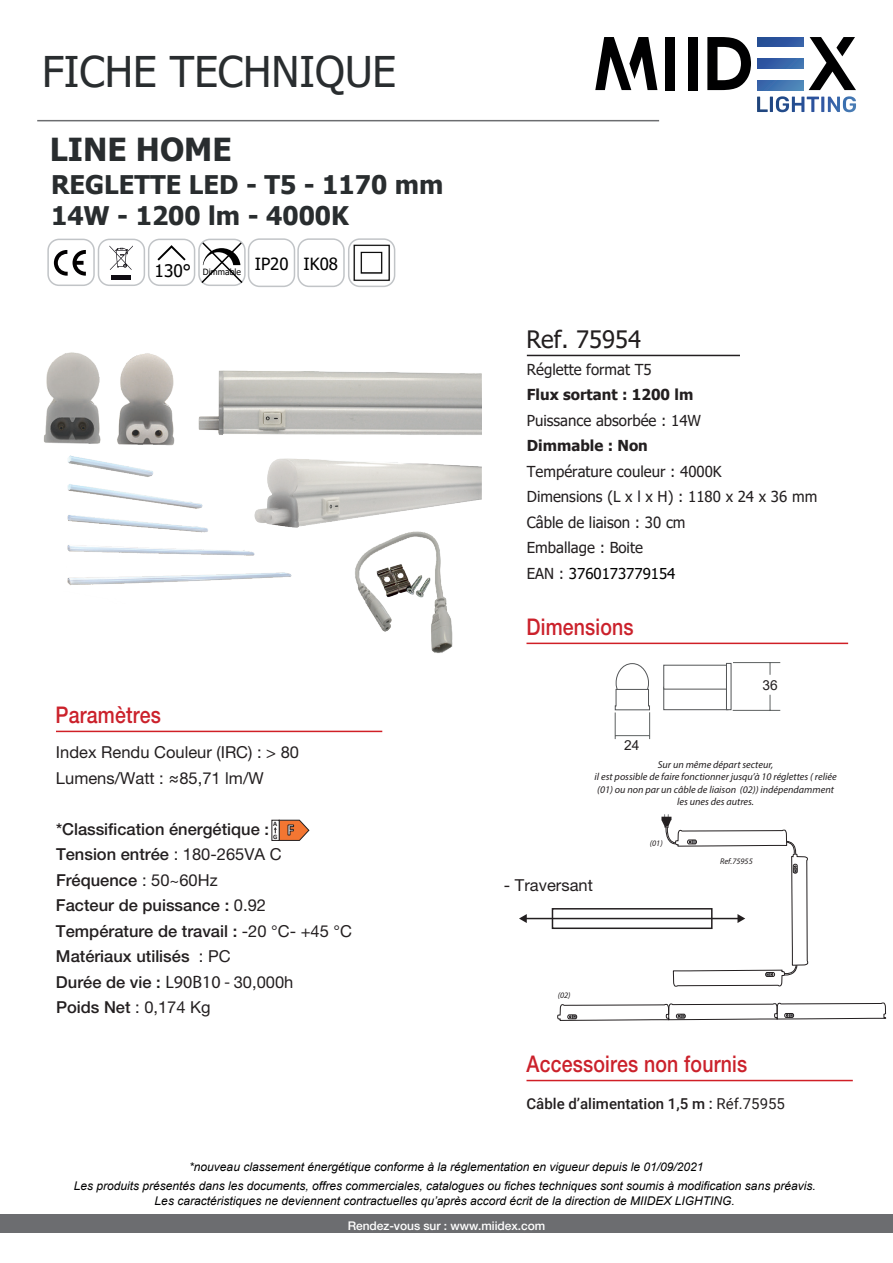
<style>
.page{position:relative;width:893px;height:1263px;background:#fff}
.page>*{position:absolute;margin:0;border:0;box-sizing:border-box;transform-origin:0 0}
.t1{font:42.3px "Tahoma";color:#292d2f}
.t2{font:700 31.65px "Tahoma";color:#292d2f}
.t3{font:700 25.65px/30.6px "Tahoma";color:#292d2f}
.t4{font:24px "Tahoma";color:#231f20}
.t5{font:500 22.95px "Helvetica Neue LT Std";letter-spacing:.01em;color:#cb212b;scale:.85 1}
.t6{font:16.8px "Tahoma";color:#000}
.t7{font:500 16.5px/25.5px "Helvetica Neue LT Std";color:#231f20}
.t8{font:16.5px/25.5px "Helvetica Neue LT Std";color:#231f20}
.t9{font:15.45px "Tahoma";color:#231f20}
.t10{font:15.15px/25.5px "Tahoma";color:#231f20}
.t11{font:700 15.15px "Tahoma";color:#231f20}
.t12{font:500 15px "Roboto";color:#231f20}
.t13{font:15px "Tahoma";color:#000}
.t14{font:13.8px "Arial";color:#231f20}
.t15{font:italic 12px/14.4px "Arial";color:#000001;text-align:center}
.t16{font:500 12px "Helvetica Neue LT Std";letter-spacing:-.005em;color:#fff}
.t17{font:italic 10.2px/12.1px "Myriad Pro";color:#231f20;text-align:center}
.t18{font:8.7px "Tahoma";color:#000}
.t19{font:italic 8.4px "Myriad Pro";color:#231f20}
.t20{font:700 6.75px/13.2px "Calibri";color:#231f20}
.s1{font-size:17.25px}
.s2{font-family:"Tahoma";font-size:15.15px}
.s3{font-weight:400}
.s4{font-family:"Myriad Pro";font-weight:400;font-size:18px}
.s5{font-size:15.15px;color:#231f20}
</style>
<div class="page">
<div style="left:0;top:1215px;width:893px;height:18px;background:#6c6d70"></div>
<div style="left:47px;top:239px;width:48px;height:47px;border:1px solid #c1c4c7;border-radius:11px"></div>
<div style="left:98px;top:239px;width:47px;height:47px;border:1px solid #c1c4c7;border-radius:11px"></div>
<svg style="left:54px;top:250px;width:32px;height:26px"></svg>
<svg style="left:109px;top:245px;width:24px;height:25px"></svg>
<div style="left:111px;top:275px;width:20px;height:5px;background:#0f0c12"></div>
<div style="left:148px;top:239px;width:47px;height:47px;border:1px solid #c1c4c7;border-radius:11px"></div>
<svg style="left:157px;top:245px;width:29px;height:16px"></svg>
<div style="left:198px;top:239px;width:48px;height:47px;border:1px solid #c1c4c7;border-radius:11px"></div>
<svg style="left:200px;top:241px;width:44px;height:44px"></svg>
<div style="left:248px;top:238px;width:47px;height:49px;border:1px solid #c1c4c7;border-radius:11px"></div>
<hr style="left:733px;top:710px;width:47px;height:1px;background:#5d6161">
<hr style="left:733px;top:662px;width:47px;height:1px;background:#5d6161">
<svg style="left:770px;top:663px;width:1px;height:12px"></svg>
<svg style="left:770px;top:695px;width:1px;height:15px"></svg>
<svg style="left:614px;top:663px;width:36px;height:76px"></svg>
<hr style="left:615px;top:735px;width:35px;height:1px;background:#5d6161">
<div style="left:663px;top:687px;width:65px;height:23px;background:#fff;border:1px solid #535557"></div>
<div style="left:663px;top:665px;width:65px;height:24px;background:#fff;border:1px solid #535557"></div>
<svg style="left:726px;top:663px;width:5px;height:47px"></svg>
<div style="left:297px;top:238px;width:48px;height:49px;border:1px solid #c1c4c7;border-radius:11px"></div>
<img style="left:348px;top:238px;width:48px;height:49px">
<div style="left:552px;top:908px;width:161px;height:21px;border:2px solid #231f20"></div>
<hr style="left:525px;top:918px;width:214px;height:1px;background:#231f20">
<svg style="left:519px;top:914px;width:8px;height:9px"></svg>
<svg style="left:660px;top:814px;width:149px;height:173px"></svg>
<svg style="left:557px;top:1002px;width:329px;height:19px"></svg>
<hr style="left:527px;top:355px;width:213px;height:1px;background:#231f20">
<svg style="left:272px;top:820px;width:2px;height:21px"></svg>
<svg style="left:274px;top:820px;width:35px;height:21px"></svg>
<hr style="left:56px;top:731px;width:326px;height:1px;background:#d01f26">
<hr style="left:526px;top:643px;width:322px;height:1px;background:#d01f26">
<hr style="left:526px;top:1080px;width:327px;height:1px;background:#d01f26">
<img style="left:300px;top:459px;width:181px;height:68px">
<img style="left:198px;top:370px;width:283px;height:65px">
<img style="left:67px;top:455px;width:233px;height:130px">
<img style="left:117px;top:353px;width:58px;height:93px">
<img style="left:44px;top:352px;width:57px;height:92px">
<img style="left:330px;top:496px;width:139px;height:157px">
<hr style="left:37px;top:120px;width:622px;height:1px;background:#6c6d70">
<svg style="left:809px;top:37px;width:47px;height:53px"></svg>
<svg style="left:707px;top:37px;width:44px;height:53px"></svg>
<div style="left:688px;top:37px;width:10px;height:53px;background:#000001"></div>
<div style="left:665px;top:37px;width:10px;height:53px;background:#000001"></div>
<svg style="left:757px;top:96px;width:99px;height:16px"></svg>
<svg style="left:595px;top:37px;width:62px;height:53px"></svg>
<svg style="left:757px;top:37px;width:46px;height:9px"></svg>
<svg style="left:757px;top:59px;width:46px;height:9px"></svg>
<svg style="left:757px;top:81px;width:46px;height:9px"></svg>
<h1 class="t1" style="left:42px;top:43px;width:356px">FICHE TECHNIQUE</h1>
<h2 class="t2" style="left:50px;top:127px;width:183px">LINE HOME</h2>
<h3 class="t3" style="left:51px;top:170px;width:394px">REGLETTE LED - T5 - 1170 mm<br>14W - 1200 lm - 4000K</h3>
<p class="t18" style="left:155px;top:266px;width:135px"><span class="s1">130°</span> Dimmable <sup>IP20</sup></p>
<h3 class="t6" style="left:304px;top:253px;width:36px">IK08</h3>
<h3 class="t5" style="left:56px;top:701px;width:125px">Paramètres</h3>
<h3 class="t8" style="left:56px;top:739px;width:245px">Index Rendu Couleur (IRC) : &gt; 80<br>Lumens/Watt : <span class="s2">≈</span>85,71 lm/W</h3>
<h3 class="t7" style="left:56px;top:816px;width:298px">*Classification énergétique :<br>Tension entrée <span class="s3">: 180-265VA C<br></span>Fréquence <span class="s3">: 50~60Hz<br></span>Facteur de puissance : <span class="s3">0.92<br></span>Température de travail : <span class="s3">-20 °C- +45 °C<br></span>Matériaux utilisés <span class="s3">: PC<br></span>Durée de vie : <span class="s4">L90B10 -</span> <span class="s3">30,000h<br></span>Poids Net <span class="s3">: 0,174 Kg</span></h3>
<p class="t20" style="left:273px;top:817px;width:6px">A<br>G</p>
<h3 class="t4" style="left:526px;top:323px;width:116px">Ref. 75954</h3>
<p class="t10" style="left:527px;top:357px;width:126px">Réglette format T5</p>
<p class="t11" style="left:527px;top:384px;width:168px">Flux sortant : 1200 lm</p>
<p class="t10" style="left:527px;top:408px;width:176px">Puissance absorbée : 14W</p>
<p class="t11" style="left:527px;top:435px;width:123px">Dimmable : Non</p>
<p class="t10" style="left:527px;top:459px;width:292px">Température couleur : 4000K<br>Dimensions (L x l x H) : 1180 x 24 x 36 mm</p>
<p class="t9" style="left:527px;top:512px;width:160px">Câble de liaison : 30 cm</p>
<p class="t10" style="left:527px;top:536px;width:118px">Emballage : Boite</p>
<p class="t13" style="left:527px;top:563px;width:150px"><span class="s5">EAN :</span> 3760173779154</p>
<h3 class="t5" style="left:526px;top:613px;width:128px">Dimensions</h3>
<p class="t14" style="left:624px;top:735px;width:17px">24</p>
<p class="t14" style="left:763px;top:676px;width:17px">36</p>
<p class="t17" style="left:595px;top:758px;width:243px">Sur un même départ secteur,<br>il est possible de faire fonctionner jusqu’à 10 réglettes ( reliée (01) ou non par un câble de liaison (02)) indépendamment les unes des autres.</p>
<h3 class="t8" style="left:504px;top:872px;width:90px">- Traversant</h3>
<p class="t19" style="left:558px;top:990px;width:14px">(02)</p>
<p class="t19" style="left:650px;top:838px;width:14px">(01)</p>
<p class="t19" style="left:720px;top:856px;width:34px">Ref.75955</p>
<h3 class="t5" style="left:526px;top:1050px;width:261px">Accessoires non fournis</h3>
<p class="t12" style="left:526px;top:1093px;width:260px">Câble d’alimentation 1,5 m : <span class="s3">Réf.75955</span></p>
<p class="t15" style="left:189px;top:1160px;width:516px">*nouveau classement énergétique conforme à la réglementation en vigueur depuis le 01/09/2021</p>
<p class="t15" style="left:74px;top:1179px;width:743px">Les produits présentés dans les documents, offres commerciales, catalogues ou fiches techniques sont soumis à modification sans préavis.<br>Les caractéristiques ne deviennent contractuelles qu’après accord écrit de la direction de MIIDEX LIGHTING.</p>
<p class="t16" style="left:348px;top:1218px;width:199px">Rendez-vous sur : www.miidex.com</p>
</div>
